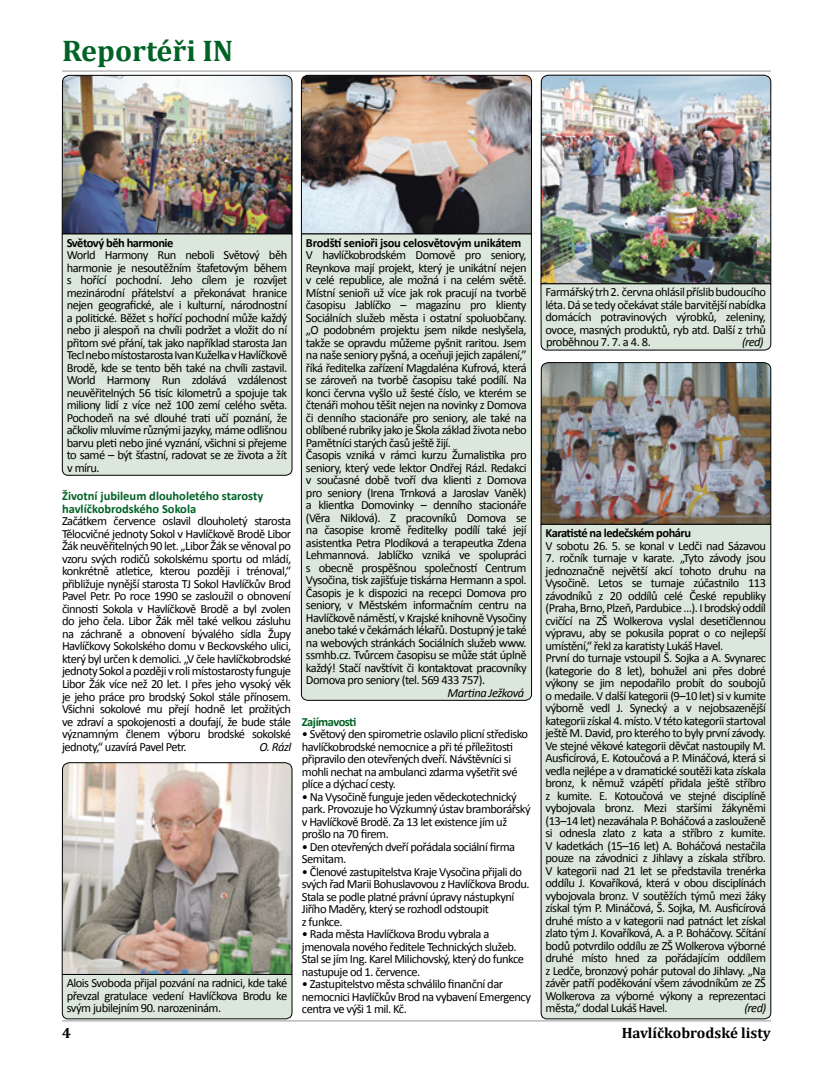
<style>
.page{position:relative;width:833px;height:1081px;background:#fff}
.page>*{position:absolute;margin:0;border:0;box-sizing:border-box;transform-origin:0 0}
.t1{font:700 30px "Cambria";color:#006225}
.t2{font:700 15px "Cambria";color:#000}
.t3{font:12.5px/12.5px "Calibri";letter-spacing:-.04em;color:#000}
.t4{font:700 12.5px/12.5px "Calibri";color:#006225}
.t5{font:700 12.5px "Calibri";letter-spacing:-.04em;color:#000}
.t6{font:700 12.5px "Calibri";letter-spacing:-.02em;color:#000}
.t7{font:italic 12.5px "Calibri";letter-spacing:-.045em;color:#000}
.t8{font:700 12.5px "Calibri";letter-spacing:-.04em;color:#006225}
</style>
<div class="page">
<hr style="left:62px;top:71px;width:709px;height:1px;background:#939598">
<hr style="left:62px;top:1020px;width:709px;height:1px;background:#939598">
<img style="left:62px;top:75px;width:230px;height:159px">
<div style="left:62px;top:234px;width:230px;height:241px;background:#dce7db"></div>
<img style="left:62px;top:762px;width:230px;height:212px">
<div style="left:62px;top:974px;width:230px;height:45px;background:#dce7db"></div>
<img style="left:540px;top:75px;width:231px;height:208px">
<div style="left:540px;top:283px;width:231px;height:67px;background:#dce7db"></div>
<img style="left:540px;top:362px;width:231px;height:162px">
<div style="left:540px;top:524px;width:231px;height:495px;background:#dce7db"></div>
<img style="left:301px;top:75px;width:231px;height:159px">
<div style="left:301px;top:234px;width:231px;height:466px;background:#dce7db"></div>
<h1 class="t1" style="left:62px;top:32px;width:173px">Reportéři IN</h1>
<p class="t5" style="left:67px;top:235px;width:108px">Světový běh harmonie</p>
<p class="t3" style="left:67px;top:248px;width:222px;text-align:justify">World Harmony Run neboli Světový běh harmonie je nesoutěžním štafetovým během s hořící pochodní. Jeho cílem je rozvíjet mezinárodní přátelství a překonávat hranice nejen geografické, ale i kulturní, národnostní a politické. Běžet s hořící pochodní může každý nebo ji alespoň na chvíli podržet a vložit do ní přitom své přání, tak jako například starosta Jan Tecl nebo místostarosta Ivan Kuželka vHavlíčkově Brodě, kde se tento běh také na chvíli zastavil.<br>World Harmony Run zdolává vzdálenost neuvěřitelných 56 tisíc kilometrů a spojuje tak miliony lidí z více než 100 zemí celého světa.<br>Pochodeň na své dlouhé trati učí poznání, že ačkoliv mluvíme různými jazyky, máme odlišnou barvu pleti nebo jiné vyznání, všichni si přejeme to samé – být šťastní, radovat se ze života a žít v míru.</p>
<p class="t4" style="left:62px;top:489px;width:203px">Životní jubileum dlouholetého starosty havlíčkobrodského Sokola</p>
<p class="t3" style="left:62px;top:514px;width:231px;text-align:justify">Začátkem července oslavil dlouholetý starosta Tělocvičné jednoty Sokol v Havlíčkově Brodě Libor Žák neuvěřitelných 90 let. „Libor Žák se věnoval po vzoru svých rodičů sokolskému sportu od mládí, konkrétně atletice, kterou později i trénoval,“ přibližuje nynější starosta TJ Sokol Havlíčkův Brod Pavel Petr. Po roce 1990 se zasloužil o obnovení činnosti Sokola v Havlíčkově Brodě a byl zvolen do jeho čela. Libor Žák měl také velkou zásluhu na záchraně a obnovení bývalého sídla Župy Havlíčkovy Sokolského domu v Beckovského ulici, který byl určen k demolici. „V čele havlíčkobrodské jednoty Sokol a později v roli místostarosty funguje Libor Žák více než 20 let. I přes jeho vysoký věk je jeho práce pro brodský Sokol stále přínosem.<br>Všichni sokolové mu přejí hodně let prožitých ve zdraví a spokojenosti a doufají, že bude stále významným členem výboru brodské sokolské jednoty,“ uzavírá Pavel Petr.</p>
<p class="t7" style="left:259px;top:738px;width:33px">O. Rázl</p>
<p class="t3" style="left:67px;top:976px;width:222px;text-align:justify">Alois Svoboda přijal pozvání na radnici, kde také převzal gratulace vedení Havlíčkova Brodu ke svým jubilejním 90. narozeninám.</p>
<p class="t6" style="left:306px;top:235px;width:217px">Brodští senioři jsou celosvětovým unikátem</p>
<p class="t3" style="left:306px;top:248px;width:222px">V havlíčkobrodském Domově pro seniory, Reynkova mají projekt, který je unikátní nejen v celé republice, ale možná i na celém světě.<br>Místní senioři už více jak rok pracují na tvorbě časopisu Jablíčko – magazínu pro klienty Sociálních služeb města i ostatní spoluobčany. „O podobném projektu jsem nikde neslyšela, takže se opravdu můžeme pyšnit raritou. Jsem na naše seniory pyšná, a oceňuji jejich zapálení,” říká ředitelka zařízení Magdaléna Kufrová, která se zároveň na tvorbě časopisu také podílí. Na konci června vyšlo už šesté číslo, ve kterém se čtenáři mohou těšit nejen na novinky z Domova či denního stacionáře pro seniory, ale také na oblíbené rubriky jako je Škola základ života nebo Pamětníci starých časů ještě žijí.<br>Časopis vzniká v rámci kurzu Žurnalistika pro seniory, který vede lektor Ondřej Rázl. Redakci v současné době tvoří dva klienti z Domova pro seniory (Irena Trnková a Jaroslav Vaněk) a klientka Domovinky – denního stacionáře (Věra Niklová). Z pracovníků Domova se na časopise kromě ředitelky podílí také její asistentka Petra Plodíková a terapeutka Zdena Lehmannová. Jablíčko vzniká ve spolupráci s obecně prospěšnou společností Centrum Vysočina, tisk zajišťuje tiskárna Hermann a spol.<br>Časopis je k dispozici na recepci Domova pro seniory, v Městském informačním centru na Havlíčkově náměstí, v Krajské knihovně Vysočiny anebo také v čekárnách lékařů. Dostupný je také na webových stránkách Sociálních služeb www. ssmhb.cz. Tvůrcem časopisu se může stát úplně každý! Stačí navštívit či kontaktovat pracovníky Domova pro seniory (tel. 569 433 757).</p>
<p class="t7" style="left:447px;top:685px;width:78px">Martina Ježková</p>
<p class="t8" style="left:302px;top:713px;width:56px">Zajímavosti</p>
<p class="t3" style="left:302px;top:727px;width:228px">• Světový den spirometrie oslavilo plicní středisko havlíčkobrodské nemocnice a při té příležitosti připravilo den otevřených dveří. Návštěvníci si mohli nechat na ambulanci zdarma vyšetřit své plíce a dýchací cesty.</p>
<p class="t3" style="left:302px;top:789px;width:230px">• Na Vysočině funguje jeden vědeckotechnický park. Provozuje ho Výzkumný ústav bramborářský v Havlíčkově Brodě. Za 13 let existence jím už prošlo na 70 firem.</p>
<p class="t3" style="left:302px;top:839px;width:215px">• Den otevřených dveří pořádala sociální firma<br>Semitam.</p>
<p class="t3" style="left:302px;top:864px;width:229px">• Členové zastupitelstva Kraje Vysočina přijali do svých řad Marii Bohuslavovou z Havlíčkova Brodu.<br>Stala se podle platné právní úpravy nástupkyní Jiřího Maděry, který se rozhodl odstoupit<br>z funkce.</p>
<p class="t3" style="left:302px;top:927px;width:224px">• Rada města Havlíčkova Brodu vybrala a jmenovala nového ředitele Technických služeb.<br>Stal se jím Ing. Karel Milichovský, který do funkce nastupuje od 1. července.</p>
<p class="t3" style="left:302px;top:977px;width:231px">• Zastupitelstvo města schválilo finanční dar nemocnici Havlíčkův Brod na vybavení Emergency centra ve výši 1 mil. Kč.</p>
<p class="t3" style="left:545px;top:285px;width:222px;text-align:justify">Farmářský trh 2. června ohlásil příslib budoucího léta. Dá se tedy očekávat stále barvitější nabídka domácích potravinových výrobků, zeleniny, ovoce, masných produktů, ryb atd. Další z trhů proběhnou 7. 7. a 4. 8.</p>
<p class="t7" style="left:742px;top:335px;width:23px">(red)</p>
<p class="t5" style="left:545px;top:525px;width:147px">Karatisté na ledečském poháru</p>
<p class="t3" style="left:545px;top:538px;width:222px">V sobotu 26. 5. se konal v Ledči nad Sázavou</p>
<p class="t3" style="left:545px;top:551px;width:222px">7. ročník turnaje v karate. „Tyto závody jsou jednoznačně největší akcí tohoto druhu na Vysočině. Letos se turnaje zúčastnilo 113 závodníků z 20 oddílů celé České republiky (Praha, Brno, Plzeň, Pardubice …). I brodský oddíl cvičící na ZŠ Wolkerova vyslal desetičlennou výpravu, aby se pokusila poprat o co nejlepší umístění,“ řekl za karatisty Lukáš Havel.<br>První do turnaje vstoupil Š. Sojka a A. Svynarec (kategorie do 8 let), bohužel ani přes dobré výkony se jim nepodařilo probít do soubojů o medaile. V další kategorii (9–10 let) si v kumite výborně vedl J. Synecký a v nejobsazenější kategorii získal 4. místo. V této kategorii startoval ještě M. David, pro kterého to byly první závody.<br>Ve stejné věkové kategorii děvčat nastoupily M.<br>Ausficírová, E. Kotoučová a P. Mináčová, která si vedla nejlépe a v dramatické soutěži kata získala bronz, k němuž vzápětí přidala ještě stříbro z kumite. E. Kotoučová ve stejné disciplíně vybojovala bronz. Mezi staršími žákyněmi (13–14 let) nezaváhala P. Boháčová a zaslouženě si odnesla zlato z kata a stříbro z kumite.<br>V kadetkách (15–16 let) A. Boháčová nestačila pouze na závodnici z Jihlavy a získala stříbro.<br>V kategorii nad 21 let se představila trenérka oddílu J. Kovaříková, která v obou disciplínách vybojovala bronz. V soutěžích týmů mezi žáky získal tým P. Mináčová, Š. Sojka, M. Ausficírová druhé místo a v kategorii nad patnáct let získal zlato tým J. Kovaříková, A. a P. Boháčovy. Sčítání bodů potvrdilo oddílu ze ZŠ Wolkerova výborné druhé místo hned za pořádajícím oddílem z Ledče, bronzový pohár putoval do Jihlavy. „Na závěr patří poděkování všem závodníkům ze ZŠ Wolkerova za výborné výkony a reprezentaci města,“ dodal Lukáš Havel.</p>
<p class="t7" style="left:744px;top:1000px;width:23px">(red)</p>
<p class="t2" style="left:62px;top:1024px;width:10px">4</p>
<p class="t2" style="left:621px;top:1024px;width:151px">Havlíčkobrodské listy</p>
</div>
